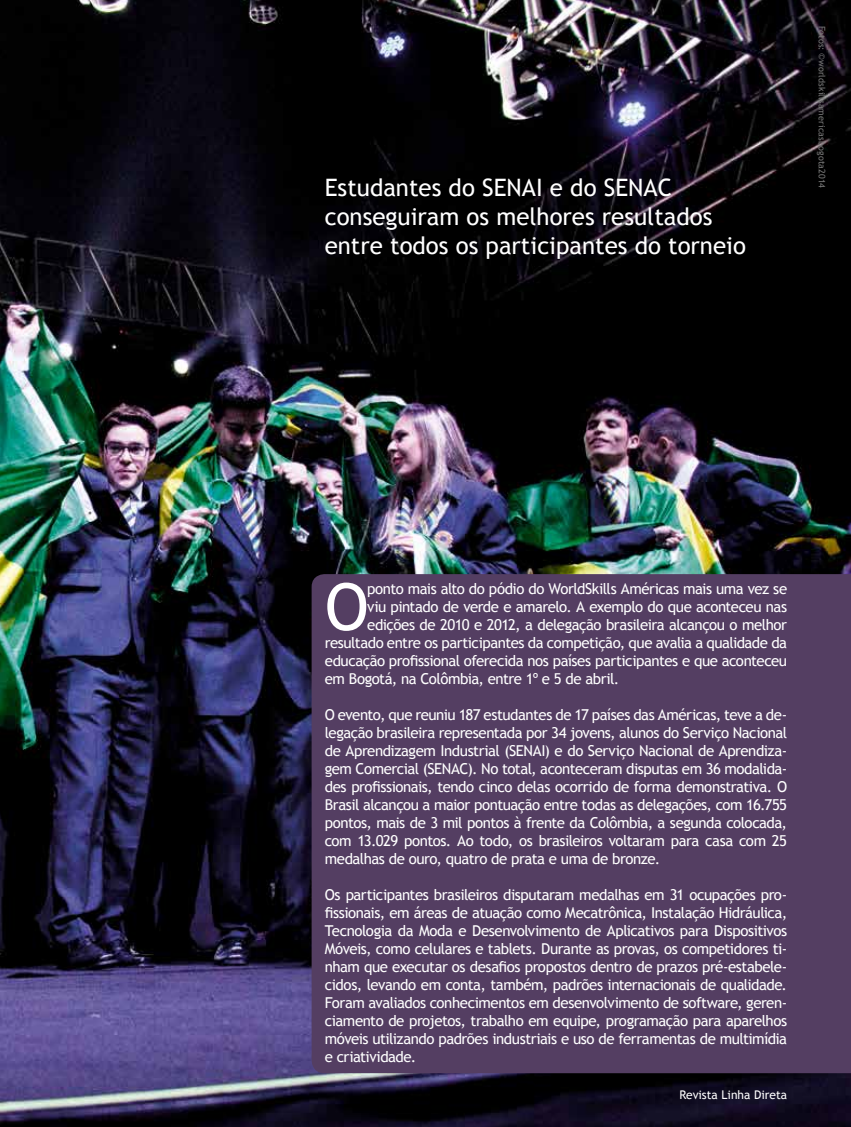
<style>
.page{position:relative;width:851px;height:1127px;background:#fff}
.page>*{position:absolute;margin:0;border:0;box-sizing:border-box;transform-origin:0 0}
.t1{font:65.25px "Trebuchet MS";color:#fff}
.t2{font:24px/28.8px "Trebuchet MS";color:#fff}
.t3{font:15px/18px "Trebuchet MS";letter-spacing:-.03em;color:#fff;text-align:justify}
.t4{font:12px "Trebuchet MS";color:#fff}
.t5{font:9px "Trebuchet MS";letter-spacing:.015em;color:#777}
</style>
<div class="page">
<img style="left:0;top:0;width:850px;height:1127px">
<div style="left:311px;top:574px;width:539px;height:499px;background:#543e62"></div>
<h2 class="t2" style="left:325px;top:173px;width:422px">Estudantes do SENAI e do SENAC conseguiram os melhores resultados entre todos os participantes do torneio</h2>
<p class="t5" style="left:827px;top:26px;width:164px;rotate:90deg">Fotos: ©worldskillsamericasbogota2014</p>
<h1 class="t1" style="left:325px;top:568px;width:46px">O</h1>
<p class="t3" style="left:367px;top:580px;width:421px">ponto mais alto do pódio do WorldSkills Américas mais uma vez se</p>
<p class="t3" style="left:367px;top:598px;width:421px">viu pintado de verde e amarelo. A exemplo do que aconteceu nas</p>
<p class="t3" style="left:367px;top:616px;width:421px">edições de 2010 e 2012, a delegação brasileira alcançou o melhor</p>
<p class="t3" style="left:325px;top:634px;width:464px">resultado entre os participantes da competição, que avalia a qualidade da</p>
<p class="t3" style="left:325px;top:652px;width:464px">educação profissional oferecida nos países participantes e que aconteceu</p>
<p class="t3" style="left:325px;top:670px;width:296px">em Bogotá, na Colômbia, entre 1º e 5 de abril.</p>
<p class="t3" style="left:325px;top:706px;width:464px">O evento, que reuniu 187 estudantes de 17 países das Américas, teve a de&shy;legação brasileira representada por 34 jovens, alunos do Serviço Nacional de Aprendizagem Industrial (SENAI) e do Serviço Nacional de Aprendiza&shy;gem Comercial (SENAC). No total, aconteceram disputas em 36 modalida&shy;des profissionais, tendo cinco delas ocorrido de forma demonstrativa. O Brasil alcançou a maior pontuação entre todas as delegações, com 16.755 pontos, mais de 3 mil pontos à frente da Colômbia, a segunda colocada, com 13.029 pontos. Ao todo, os brasileiros voltaram para casa com 25 medalhas de ouro, quatro de prata e uma de bronze.</p>
<p class="t3" style="left:325px;top:886px;width:464px">Os participantes brasileiros disputaram medalhas em 31 ocupações pro&shy;fissionais, em áreas de atuação como Mecatrônica, Instalação Hidráulica, Tecnologia da Moda e Desenvolvimento de Aplicativos para Dispositivos Móveis, como celulares e tablets. Durante as provas, os competidores ti&shy;nham que executar os desafios propostos dentro de prazos pré-estabele&shy;cidos, levando em conta, também, padrões internacionais de qualidade.<br>Foram avaliados conhecimentos em desenvolvimento de software, geren&shy;ciamento de projetos, trabalho em equipe, programação para aparelhos móveis utilizando padrões industriais e uso de ferramentas de multimídia e criatividade.</p>
<p class="t4" style="left:679px;top:1088px;width:109px">Revista Linha Direta</p>
</div>
